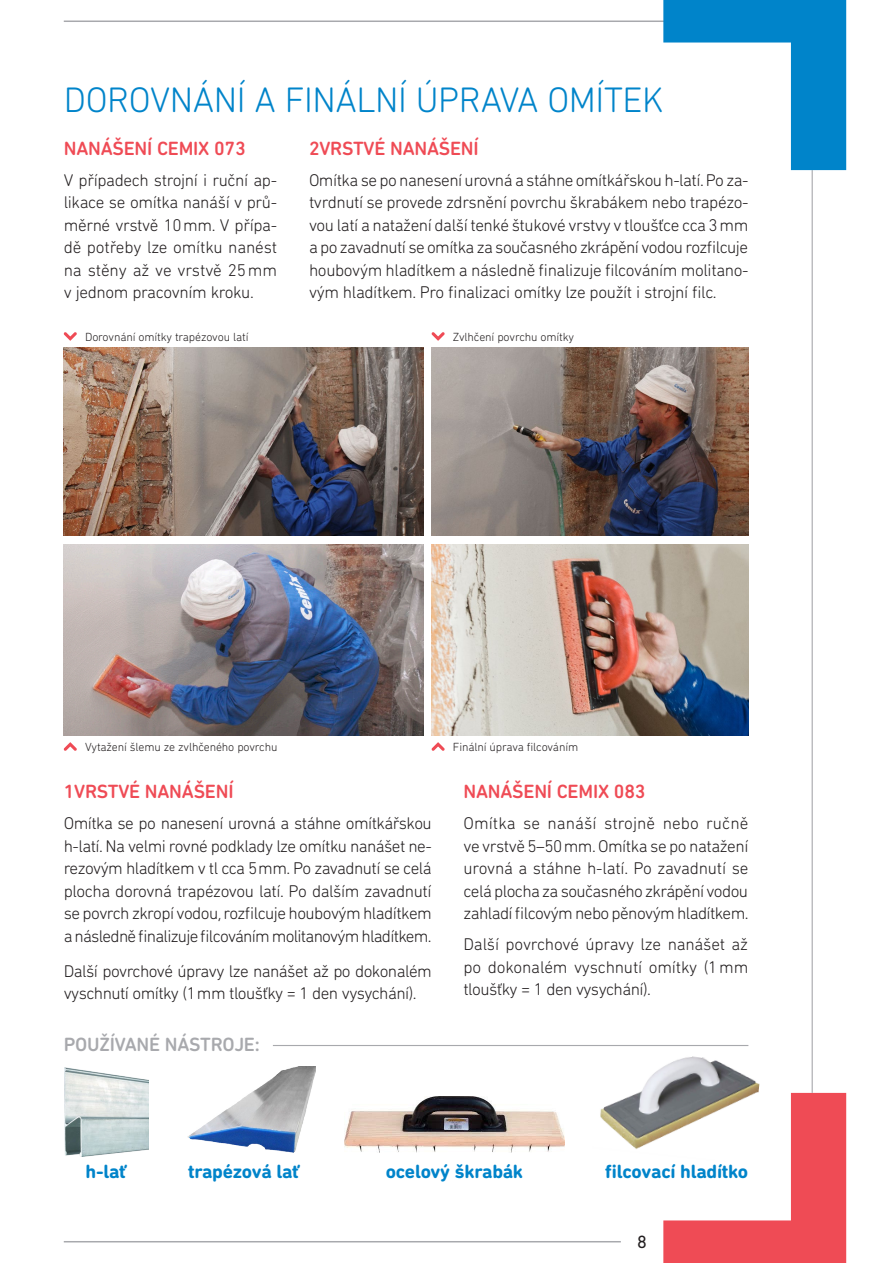
<style>
.page{position:relative;width:893px;height:1263px;background:#fff}
.page>*{position:absolute;margin:0;border:0;box-sizing:border-box;transform-origin:0 0}
.t1{font:300 36px "DIN Next Rounded LT Pro";letter-spacing:-.01em;color:#0084ca}
.t2{font:500 19.5px "DIN Next Rounded LT Pro";letter-spacing:-.01em;color:#ef4b55}
.t3{font:700 19.5px "DIN Next Rounded LT Pro";letter-spacing:-.01em;color:#0084ca}
.t4{font:500 19.5px "DIN Next Rounded LT Pro";color:#a8a9ad}
.t5{font:18px "DIN Next Rounded LT Pro";color:#231f20}
.t6{font:300 17.25px/22.5px "DIN Next Rounded LT Pro";letter-spacing:-.03em;color:#231f20;text-align:justify}
.t7{font:300 12px "DIN Next Rounded LT Pro";letter-spacing:-.01em;color:#231f20}
</style>
<div class="page">
<img style="left:64px;top:544px;width:359px;height:191px">
<img style="left:65px;top:1067px;width:83px;height:90px">
<img style="left:187px;top:1066px;width:129px;height:86px">
<hr style="left:64px;top:1045px;width:684px;height:1px;background:#a8a9ad">
<div style="left:60px;top:1043px;width:213px;height:6px;background:#fff"></div>
<img style="left:64px;top:347px;width:359px;height:188px">
<svg style="left:64px;top:332px;width:13px;height:9px"></svg>
<svg style="left:64px;top:742px;width:13px;height:9px"></svg>
<img style="left:600px;top:1056px;width:160px;height:93px">
<svg style="left:431px;top:742px;width:14px;height:9px"></svg>
<img style="left:432px;top:347px;width:316px;height:188px">
<svg style="left:431px;top:332px;width:14px;height:9px"></svg>
<img style="left:432px;top:544px;width:316px;height:191px">
<img style="left:344px;top:1096px;width:221px;height:57px">
<hr style="left:64px;top:21px;width:659px;height:1px;background:#a8a9ad">
<hr style="left:64px;top:1241px;width:557px;height:1px;background:#a8a9ad">
<svg style="left:663px;top:1093px;width:183px;height:170px"></svg>
<hr style="left:812px;top:170px;width:1px;height:923px;background:#a8a9ad">
<svg style="left:663px;top:0;width:183px;height:170px"></svg>
<h1 class="t1" style="left:64px;top:79px;width:22px">dorovn</h1>
<h1 class="t1" style="left:193px;top:79px;width:432px">án í a fináln í úprava omítek</h1>
<p class="t2" style="left:64px;top:137px;width:184px">NANÁŠENÍ CEMIX 073</p>
<p class="t6" style="left:64px;top:169px;width:215px">V případech strojní i ruční ap&shy;likace se omítka nanáší v prů&shy;měrné vrstvě 10mm. V přípa&shy;dě potřeby lze omítku nanést na stěny až ve vrstvě 25mm v jednom pracovním kroku.</p>
<p class="t2" style="left:309px;top:137px;width:23px">2VRSTVÉ</p>
<p class="t2" style="left:390px;top:137px;width:70px">NANÁŠENÍ</p>
<p class="t6" style="left:309px;top:169px;width:441px">Omítka se po nanesení urovná a stáhne omítkářskou h-latí. Po za&shy;tvrdnutí se provede zdrsnění povrchu škrabákem nebo trapézo&shy;vou latí a natažení další tenké štukové vrstvy v tloušťce cca 3mm a po zavadnutí se omítka za současného zkrápění vodou rozfilcuje houbovým hladítkem a následně finalizuje filcováním molitano&shy;vým hladítkem. Pro finalizaci omítky lze použít i strojní filc.</p>
<p class="t7" style="left:85px;top:330px;width:165px">Dorovnání omítky trapézovou latí</p>
<p class="t7" style="left:453px;top:330px;width:123px">Zvlhčení povrchu omítky</p>
<p class="t7" style="left:85px;top:740px;width:194px">Vytažení šlemu ze zvlhčeného povrchu</p>
<p class="t2" style="left:64px;top:780px;width:23px">1VRSTVÉ</p>
<p class="t2" style="left:145px;top:780px;width:70px">NANÁŠENÍ</p>
<p class="t6" style="left:64px;top:812px;width:370px">Omítka se po nanesení urovná a stáhne omítkářskou h-latí. Na velmi rovné podklady lze omítku nanášet ne&shy;rezovým hladítkem v tl cca 5mm. Po zavadnutí se celá plocha dorovná trapézovou latí. Po dalším zavadnutí se povrch zkropí vodou, rozfilcuje houbovým hladítkem a následně finalizuje filcováním molitanovým hladítkem.</p>
<p class="t6" style="left:64px;top:959px;width:369px">Další povrchové úpravy lze nanášet až po dokonalém vyschnutí omítky (1mm tloušťky = 1 den vysychání).</p>
<p class="t4" style="left:64px;top:1033px;width:23px">POUŽÍV</p>
<p class="t4" style="left:125px;top:1033px;width:53px">ANÉ NÁSTROJE</p>
<p class="t4" style="left:255px;top:1033px;width:7px">:</p>
<p class="t7" style="left:453px;top:740px;width:127px">Finální úprava filcováním</p>
<p class="t2" style="left:463px;top:780px;width:184px">NANÁŠENÍ CEMIX 083</p>
<p class="t6" style="left:463px;top:812px;width:287px">Omítka se nanáší strojně nebo ručně ve vrstvě 5–50mm. Omítka se po natažení urovná a stáhne h-latí. Po zavadnutí se celá plocha za současného zkrápění vodou zahladí filcovým nebo pěnovým hladítkem.</p>
<p class="t6" style="left:463px;top:933px;width:286px">Další povrchové úpravy lze nanášet až po dokonalém vyschnutí omítky (1mm tloušťky = 1 den vysychání).</p>
<p class="t3" style="left:85px;top:1160px;width:42px">h-lať</p>
<p class="t3" style="left:188px;top:1160px;width:112px">trapézová lať</p>
<p class="t3" style="left:605px;top:1160px;width:144px">filcovací hladítko</p>
<p class="t3" style="left:386px;top:1160px;width:139px">ocelový škrabák</p>
<p class="t5" style="left:637px;top:1232px;width:11px">8</p>
</div>
